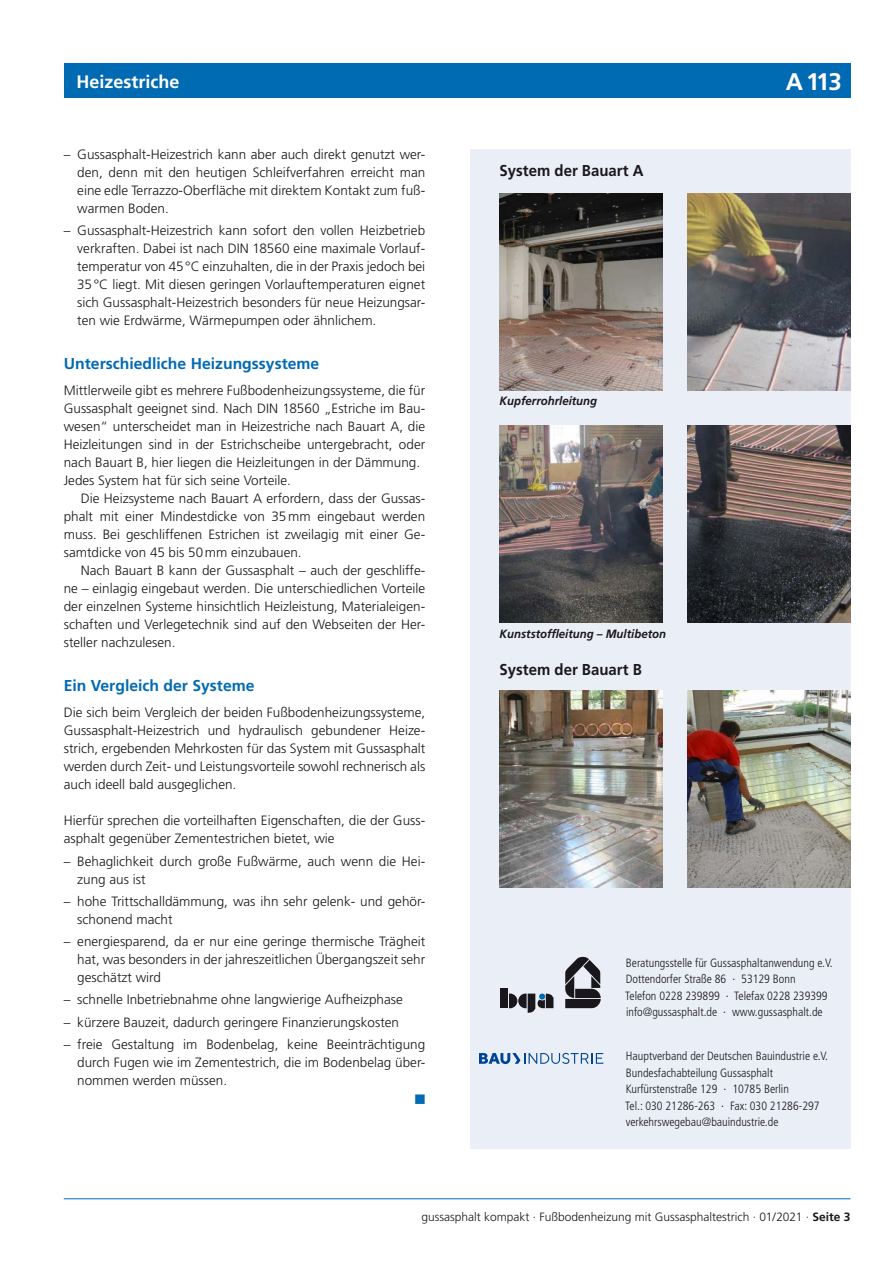
<style>
.page{position:relative;width:893px;height:1263px;background:#fff}
.page>*{position:absolute;margin:0;border:0;box-sizing:border-box;transform-origin:0 0}
.t1{font:700 24px "Frutiger";color:#fff}
.t2{font:700 18px "Frutiger";color:#fff}
.t3{font:700 15.75px "Frutiger";color:#006ab3}
.t4{font:700 15.75px "Frutiger";color:#1a171c;scale:.95 1}
.t5{font:300 13.5px/18px "Frutiger";color:#1a171c;text-align:justify}
.t6{font:300 condensed 12px/16.5px "Frutiger";color:#1a171c}
.t7{font:300 12px "Frutiger";color:#1a171c}
.t8{font:italic 700 12px "Frutiger";color:#1a171c;scale:.95 1}
.s1{font-weight:700}
</style>
<div class="page">
<div style="left:470px;top:149px;width:380px;height:999px;background:#eaeef7"></div>
<hr style="left:64px;top:1198px;width:786px;height:1px;background:#006ab3">
<div style="left:500px;top:988px;width:8px;height:20px;background:#1a171c"></div>
<svg style="left:565px;top:956px;width:36px;height:52px"></svg>
<svg style="left:509px;top:993px;width:44px;height:20px"></svg>
<div style="left:64px;top:64px;width:786px;height:34px;background:#006ab3"></div>
<img style="left:500px;top:194px;width:163px;height:197px">
<img style="left:687px;top:194px;width:163px;height:197px">
<img style="left:500px;top:426px;width:163px;height:197px">
<img style="left:687px;top:426px;width:163px;height:197px">
<img style="left:500px;top:690px;width:163px;height:197px">
<img style="left:687px;top:690px;width:163px;height:197px">
<svg style="left:479px;top:1053px;width:124px;height:11px"></svg>
<h2 class="t2" style="left:77px;top:71px;width:105px">Heizestriche</h2>
<h1 class="t1" style="left:786px;top:67px;width:58px">A 113</h1>
<p class="t5" style="left:77px;top:145px;width:349px;text-indent:-14px">– Gussasphalt-Heizestrich kann aber auch direkt genutzt wer&shy;den, denn mit den heutigen Schleifverfahren erreicht man eine edle Terrazzo-Oberfläche mit direktem Kontakt zum fuß&shy;warmen Boden.</p>
<p class="t5" style="left:77px;top:222px;width:349px;text-indent:-14px">– Gussasphalt-Heizestrich kann sofort den vollen Heizbetrieb verkraften. Dabei ist nach DIN 18560 eine maximale Vorlauf&shy;temperatur von 45°C einzuhalten, die in der Praxis jedoch bei 35°C liegt. Mit diesen geringen Vorlauftemperaturen eignet sich Gussasphalt-Heizestrich besonders für neue Heizungsar&shy;ten wie Erdwärme, Wärmepumpen oder ähnlichem.</p>
<p class="t3" style="left:64px;top:354px;width:257px">Unterschiedliche Heizungssysteme</p>
<p class="t5" style="left:64px;top:382px;width:363px;text-align:left">Mittlerweile gibt es mehrere Fußbodenheizungssysteme, die für Gussasphalt geeignet sind. Nach DIN 18560 „Estriche im Bau&shy;wesen“ unterscheidet man in Heizestriche nach Bauart A, die Heizleitungen sind in der Estrichscheibe untergebracht, oder nach Bauart B, hier liegen die Heizleitungen in der Dämmung.<br>Jedes System hat für sich seine Vorteile.</p>
<p class="t5" style="left:64px;top:490px;width:363px;text-indent:17px">Die Heizsysteme nach Bauart A erfordern, dass der Gussas&shy;phalt mit einer Mindestdicke von 35mm eingebaut werden muss. Bei geschliffenen Estrichen ist zweilagig mit einer Ge&shy;samtdicke von 45 bis 50mm einzubauen.</p>
<p class="t5" style="left:64px;top:562px;width:363px;text-indent:17px">Nach Bauart B kann der Gussasphalt – auch der geschliffe&shy;ne – einlagig eingebaut werden. Die unterschiedlichen Vorteile der einzelnen Systeme hinsichtlich Heizleistung, Materialeigen&shy;schaften und Verlegetechnik sind auf den Webseiten der Her&shy;steller nachzulesen.</p>
<p class="t3" style="left:64px;top:676px;width:192px">Ein Vergleich der Systeme</p>
<p class="t5" style="left:64px;top:704px;width:363px">Die sich beim Vergleich der beiden Fußbodenheizungssysteme, Gussasphalt-Heizestrich und hydraulisch gebundener Heize&shy;strich, ergebenden Mehrkosten für das System mit Gussasphalt werden durch Zeit- und Leistungsvorteile sowohl rechnerisch als auch ideell bald ausgeglichen.</p>
<p class="t5" style="left:64px;top:812px;width:362px">Hierfür sprechen die vorteilhaften Eigenschaften, die der Guss&shy;asphalt gegenüber Zementestrichen bietet, wie</p>
<p class="t5" style="left:77px;top:852px;width:349px;text-indent:-14px">– Behaglichkeit durch große Fußwärme, auch wenn die Hei&shy;zung aus ist</p>
<p class="t5" style="left:77px;top:892px;width:349px;text-indent:-14px">– hohe Trittschalldämmung, was ihn sehr gelenk- und gehör&shy;schonend macht</p>
<p class="t5" style="left:77px;top:932px;width:349px;text-indent:-14px">– energiesparend, da er nur eine geringe thermische Trägheit hat, was besonders in der jahreszeitlichen Übergangszeit sehr geschätzt wird</p>
<p class="t5" style="left:64px;top:991px;width:341px">– schnelle Inbetriebnahme ohne langwierige Aufheizphase</p>
<p class="t5" style="left:64px;top:1013px;width:337px">– kürzere Bauzeit, dadurch geringere Finanzierungskosten</p>
<p class="t5" style="left:77px;top:1035px;width:349px;text-indent:-14px">– freie Gestaltung im Bodenbelag, keine Beeinträchtigung durch Fugen wie im Zementestrich, die im Bodenbelag über&shy;nommen werden müssen.</p>
<p class="t4" style="left:500px;top:161px;width:153px">System der Bauart A</p>
<p class="t8" style="left:500px;top:394px;width:104px">Kupferrohrleitung</p>
<p class="t8" style="left:500px;top:627px;width:177px">Kunststoffleitung – Multibeton</p>
<p class="t4" style="left:500px;top:660px;width:151px">System der Bauart B</p>
<p class="t6" style="left:625px;top:955px;width:209px">Beratungsstelle für Gussasphaltanwendung e.V.<br>Dottendorfer Straße 86 · 53129 Bonn<br>Telefon 0228 239899 · Telefax 0228 239399 info@gussasphalt.de · www.gussasphalt.de</p>
<p class="t6" style="left:625px;top:1048px;width:204px">Hauptverband der Deutschen Bauindustrie e.V.<br>Bundesfachabteilung Gussasphalt Kurfürstenstraße 129 · 10785 Berlin<br>Tel.: 030 21286-263 · Fax: 030 21286-297 verkehrswegebau@bauindustrie.de</p>
<p class="t7" style="left:421px;top:1210px;width:431px">gussasphalt kompakt · Fußbodenheizung mit Gussasphaltestrich · 01/2021 · <span class="s1">Seite 3</span></p>
</div>
